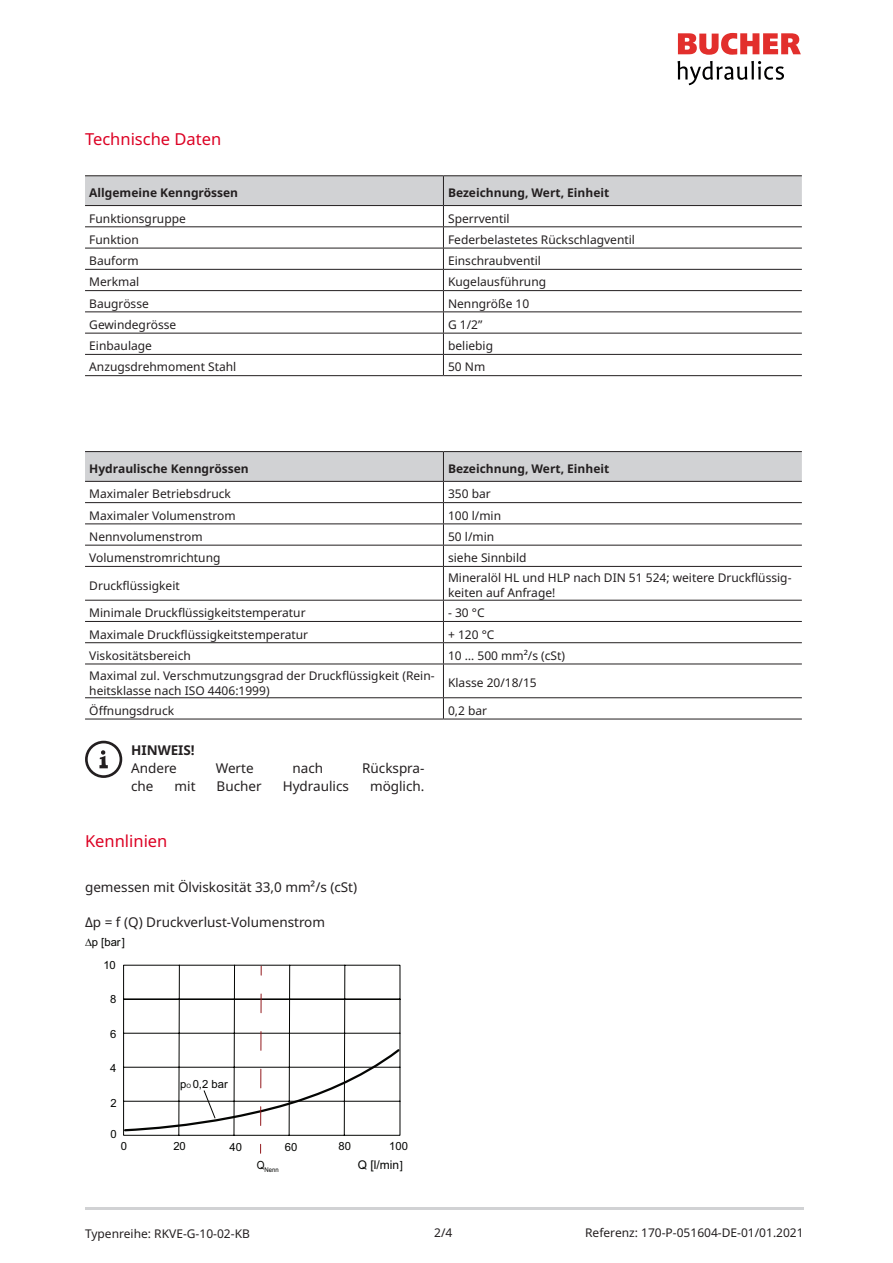
<style>
.page{position:relative;width:893px;height:1263px;background:#fff}
.page>*{position:absolute;margin:0;border:0;box-sizing:border-box;transform-origin:0 0}
.t1{font:16.5px "Noto Sans";color:#dc0023}
.picture_H1{font:13.5px "Noto Sans";color:#231f20}
.text{font:13.5px "Noto Sans";color:#231f20}
.picture_H1_bold{font:700 13.5px "Noto Sans";color:#231f20}
.table_text{font:12px/15px "Noto Sans";color:#231f20}
.H_1_table{font:700 12px "Noto Sans";color:#231f20}
.reference{font:12px "Noto Sans";color:#231f20}
.date{font:12px "Noto Sans";color:#231f20}
.t2{font:12px "Arial";color:#040503}
.page_nuber{font:12px "Noto Sans";color:#231f20}
.t3{font:11.25px/23.2px "Arial";color:#040503}
.t4{font:6.6px "Arial";color:#040503;scale:.9 1}
.s1{font-size:6px}
.s2{font-size:11.25px}
</style>
<div class="page">
<svg style="left:678px;top:33px;width:123px;height:22px"></svg>
<svg style="left:677px;top:61px;width:107px;height:24px"></svg>
<hr style="left:85px;top:1208px;width:719px;height:2px;background:#d1d2d4">
<hr style="left:443px;top:375px;width:359px;height:1px;background:#231f20">
<svg style="left:85px;top:176px;width:717px;height:199px"></svg>
<hr style="left:85px;top:175px;width:358px;height:1px;background:#231f20">
<hr style="left:443px;top:175px;width:359px;height:1px;background:#231f20">
<hr style="left:85px;top:205px;width:358px;height:1px;background:#231f20">
<hr style="left:443px;top:205px;width:359px;height:1px;background:#231f20">
<hr style="left:85px;top:226px;width:358px;height:1px;background:#231f20">
<hr style="left:85px;top:248px;width:358px;height:1px;background:#231f20">
<hr style="left:85px;top:269px;width:358px;height:1px;background:#231f20">
<hr style="left:85px;top:290px;width:358px;height:1px;background:#231f20">
<hr style="left:85px;top:311px;width:358px;height:1px;background:#231f20">
<hr style="left:85px;top:333px;width:358px;height:1px;background:#231f20">
<hr style="left:85px;top:354px;width:358px;height:1px;background:#231f20">
<hr style="left:85px;top:375px;width:358px;height:1px;background:#231f20">
<svg style="left:85px;top:599px;width:717px;height:120px"></svg>
<hr style="left:443px;top:566px;width:359px;height:1px;background:#231f20">
<hr style="left:443px;top:567px;width:1px;height:33px;background:#231f20">
<hr style="left:443px;top:600px;width:359px;height:1px;background:#231f20">
<hr style="left:443px;top:621px;width:359px;height:1px;background:#231f20">
<hr style="left:443px;top:642px;width:359px;height:1px;background:#231f20">
<svg style="left:443px;top:600px;width:1px;height:64px"></svg>
<hr style="left:443px;top:664px;width:359px;height:1px;background:#231f20">
<hr style="left:443px;top:664px;width:1px;height:33px;background:#231f20">
<hr style="left:443px;top:697px;width:359px;height:1px;background:#231f20">
<svg style="left:443px;top:698px;width:1px;height:21px"></svg>
<hr style="left:443px;top:719px;width:359px;height:1px;background:#231f20">
<svg style="left:85px;top:452px;width:717px;height:114px"></svg>
<hr style="left:85px;top:451px;width:358px;height:1px;background:#231f20">
<hr style="left:443px;top:451px;width:359px;height:1px;background:#231f20">
<hr style="left:85px;top:481px;width:358px;height:1px;background:#231f20">
<hr style="left:443px;top:481px;width:359px;height:1px;background:#231f20">
<hr style="left:85px;top:502px;width:358px;height:1px;background:#231f20">
<hr style="left:85px;top:523px;width:358px;height:1px;background:#231f20">
<hr style="left:85px;top:545px;width:358px;height:1px;background:#231f20">
<hr style="left:85px;top:566px;width:358px;height:1px;background:#231f20">
<hr style="left:85px;top:600px;width:358px;height:1px;background:#231f20">
<hr style="left:85px;top:621px;width:358px;height:1px;background:#231f20">
<hr style="left:85px;top:642px;width:358px;height:1px;background:#231f20">
<hr style="left:85px;top:664px;width:358px;height:1px;background:#231f20">
<hr style="left:85px;top:697px;width:358px;height:1px;background:#231f20">
<hr style="left:85px;top:719px;width:358px;height:1px;background:#231f20">
<svg style="left:85px;top:741px;width:37px;height:37px"></svg>
<svg style="left:123px;top:964px;width:278px;height:29px"></svg>
<svg style="left:123px;top:993px;width:278px;height:143px"></svg>
<h2 class="t1" style="left:85px;top:128px;width:138px">Technische Daten</h2>
<p class="H_1_table" style="left:89px;top:184px;width:150px">Allgemeine Kenngrössen</p>
<p class="H_1_table" style="left:448px;top:184px;width:163px">Bezeichnung, Wert, Einheit</p>
<p class="table_text" style="left:89px;top:211px;width:98px">Funktionsgruppe</p>
<p class="table_text" style="left:448px;top:211px;width:63px">Sperrventil</p>
<p class="table_text" style="left:89px;top:232px;width:51px">Funktion</p>
<p class="table_text" style="left:448px;top:232px;width:188px">Federbelastetes Rückschlagventil</p>
<p class="table_text" style="left:89px;top:254px;width:51px">Bauform</p>
<p class="table_text" style="left:448px;top:254px;width:94px">Einschraubventil</p>
<p class="table_text" style="left:89px;top:275px;width:52px">Merkmal</p>
<p class="table_text" style="left:448px;top:275px;width:100px">Kugelausführung</p>
<p class="table_text" style="left:89px;top:296px;width:61px">Baugrösse</p>
<p class="table_text" style="left:448px;top:296px;width:83px">Nenngröße 10</p>
<p class="table_text" style="left:89px;top:317px;width:88px">Gewindegrösse</p>
<p class="table_text" style="left:448px;top:317px;width:36px">G 1/2”</p>
<p class="table_text" style="left:89px;top:339px;width:64px">Einbaulage</p>
<p class="table_text" style="left:448px;top:339px;width:46px">beliebig</p>
<p class="table_text" style="left:89px;top:360px;width:149px">Anzugsdrehmoment Stahl</p>
<p class="table_text" style="left:448px;top:360px;width:39px">50 Nm</p>
<p class="H_1_table" style="left:89px;top:460px;width:161px">Hydraulische Kenngrössen</p>
<p class="H_1_table" style="left:448px;top:460px;width:163px">Bezeichnung, Wert, Einheit</p>
<p class="table_text" style="left:89px;top:487px;width:143px">Maximaler Betriebsdruck</p>
<p class="table_text" style="left:448px;top:487px;width:44px">350 bar</p>
<p class="table_text" style="left:89px;top:508px;width:148px">Maximaler Volumenstrom</p>
<p class="table_text" style="left:448px;top:508px;width:55px">100 l/min</p>
<p class="table_text" style="left:89px;top:529px;width:115px">Nennvolumenstrom</p>
<p class="table_text" style="left:448px;top:529px;width:48px">50 l/min</p>
<p class="table_text" style="left:89px;top:551px;width:133px">Volumenstromrichtung</p>
<p class="table_text" style="left:448px;top:551px;width:80px">siehe Sinnbild</p>
<p class="table_text" style="left:89px;top:578px;width:92px">Druckflüssigkeit</p>
<p class="table_text" style="left:448px;top:571px;width:345px">Mineralöl HL und HLP nach DIN 51 524; weitere Druckflüssig&shy;keiten auf Anfrage!</p>
<p class="table_text" style="left:89px;top:606px;width:218px">Minimale Druckflüssigkeitstemperatur</p>
<p class="table_text" style="left:448px;top:606px;width:38px">- 30 °C</p>
<p class="table_text" style="left:89px;top:627px;width:220px">Maximale Druckflüssigkeitstemperatur</p>
<p class="table_text" style="left:448px;top:627px;width:48px">+ 120 °C</p>
<p class="table_text" style="left:89px;top:648px;width:103px">Viskositätsbereich</p>
<p class="table_text" style="left:448px;top:648px;width:119px">10 … 500 mm²/s (cSt)</p>
<p class="table_text" style="left:89px;top:668px;width:347px">Maximal zul. Verschmutzungsgrad der Druckflüssigkeit (Rein&shy;heitsklasse nach ISO 4406:1999)</p>
<p class="table_text" style="left:448px;top:676px;width:90px">Klasse 20/18/15</p>
<p class="table_text" style="left:89px;top:703px;width:86px">Öffnungsdruck</p>
<p class="table_text" style="left:448px;top:703px;width:41px">0,2 bar</p>
<p class="picture_H1_bold" style="left:131px;top:741px;width:65px">HINWEIS!</p>
<p class="text" style="left:131px;top:759px;width:47px">Andere</p>
<p class="text" style="left:216px;top:759px;width:39px">Werte</p>
<p class="text" style="left:293px;top:759px;width:32px">nach</p>
<p class="text" style="left:362px;top:759px;width:64px">Rückspra-</p>
<p class="text" style="left:131px;top:777px;width:24px">che</p>
<p class="text" style="left:175px;top:777px;width:22px">mit</p>
<p class="text" style="left:217px;top:777px;width:47px">Bucher</p>
<p class="text" style="left:283px;top:777px;width:68px">Hydraulics</p>
<p class="text" style="left:370px;top:777px;width:56px">möglich.</p>
<h2 class="t1" style="left:85px;top:829px;width:84px">Kennlinien</h2>
<p class="picture_H1" style="left:85px;top:877px;width:274px">gemessen mit Ölviskosität 33,0 mm²/s (cSt)</p>
<p class="picture_H1" style="left:85px;top:913px;width:242px">Δp = f (Q) Druckverlust-Volumenstrom</p>
<p class="t3" style="left:103px;top:930px;width:23px;text-indent:-18px">∆p [bar]<br>10</p>
<p class="t3" style="left:110px;top:987px;width:8px">8</p>
<p class="t3" style="left:110px;top:1022px;width:8px">6</p>
<p class="t3" style="left:110px;top:1056px;width:8px">4</p>
<p class="t3" style="left:110px;top:1091px;width:8px">2</p>
<p class="t3" style="left:110px;top:1123px;width:8px">0</p>
<p class="t3" style="left:121px;top:1135px;width:8px">0</p>
<p class="t3" style="left:173px;top:1135px;width:14px">20</p>
<p class="t3" style="left:229px;top:1135px;width:14px">40</p>
<p class="t3" style="left:285px;top:1135px;width:14px">60</p>
<p class="t3" style="left:339px;top:1135px;width:14px">80</p>
<p class="t3" style="left:389px;top:1135px;width:20px">100</p>
<p class="t4" style="left:257px;top:1165px;width:26px"><sup>Q</sup>Nenn</p>
<p class="t3" style="left:180px;top:1072px;width:49px">p<span class="s1">O</span> 0,2 bar</p>
<p class="t2" style="left:358px;top:1156px;width:47px">Q [l/min<span class="s2">]</span></p>
<p class="date" style="left:85px;top:1225px;width:166px">Typenreihe: RKVE-G-10-02-KB</p>
<p class="page_nuber" style="left:434px;top:1224px;width:20px">2/4</p>
<p class="reference" style="left:585px;top:1224px;width:220px">Referenz: 170-P-051604-DE-01/01.2021</p>
</div>
